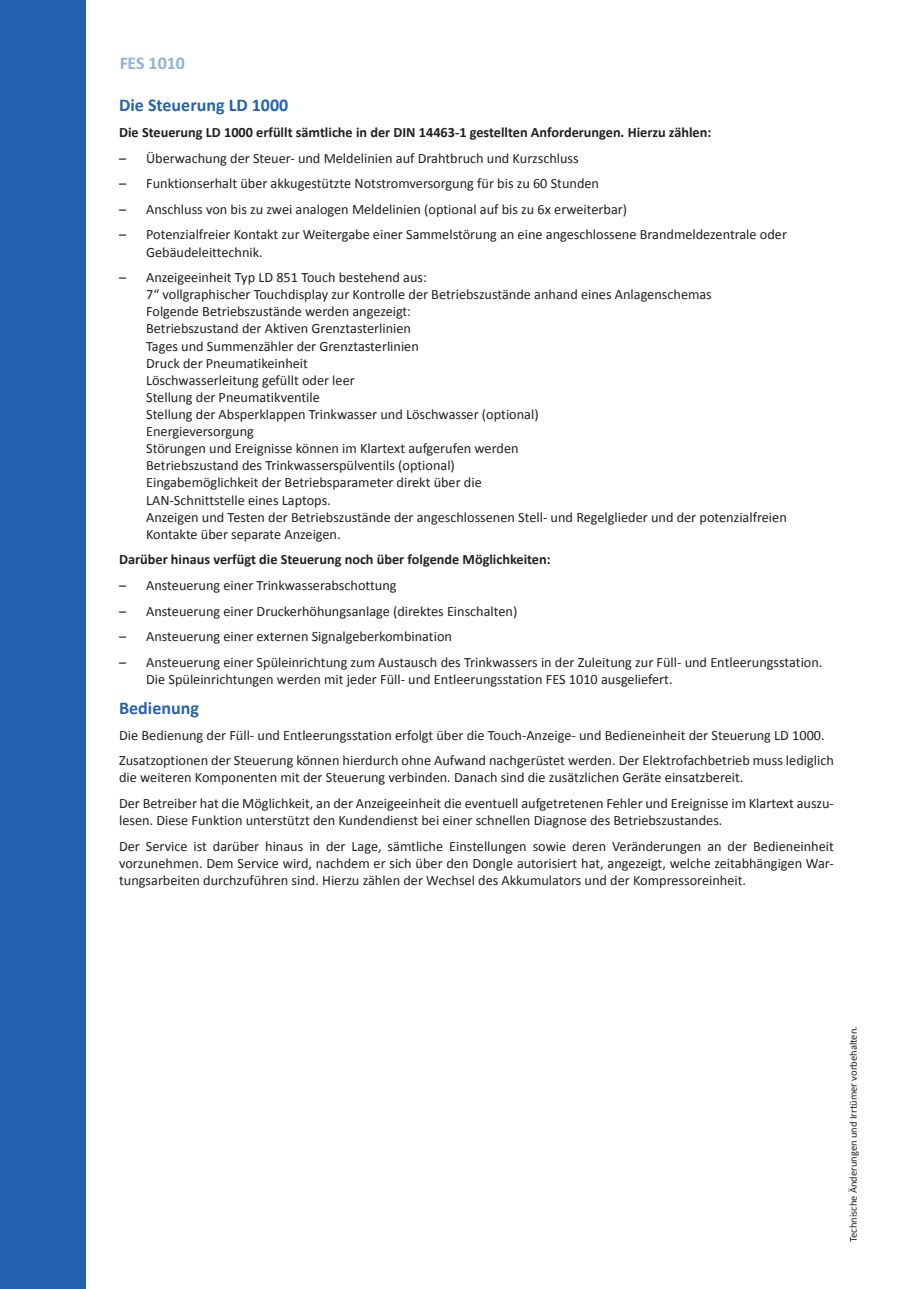
<style>
.page{position:relative;width:919px;height:1289px;background:#fff}
.page>*{position:absolute;margin:0;border:0;box-sizing:border-box;transform-origin:0 0}
.t1{font:700 18px "Calibri";color:#2362af}
.t2{font:14.25px/17.1px "Calibri";color:#231f20}
.t3{font:700 14.25px "Calibri";color:#231f20}
.t4{font:10.5px "Calibri";color:#231f20}
</style>
<div class="page">
<div style="left:0;top:0;width:85px;height:1288px;background:#2362af"></div>
<p class="t1" style="left:119px;top:51px;width:67px">FES 1010</p>
<p class="t1" style="left:119px;top:94px;width:171px">Die Steuerung LD 1000</p>
<p class="t3" style="left:119px;top:123px;width:593px">Die Steuerung LD 1000 erfüllt sämtliche in der DIN 14463-1 gestellten Anforderungen. Hierzu zählen:</p>
<p class="t2" style="left:119px;top:149px;width:461px">– Überwachung der Steuer- und Meldelinien auf Drahtbruch und Kurzschluss</p>
<p class="t2" style="left:119px;top:175px;width:481px">– Funktionserhalt über akkugestützte Notstromversorgung für bis zu 60 Stunden</p>
<p class="t2" style="left:119px;top:200px;width:509px">– Anschluss von bis zu zwei analogen Meldelinien (optional auf bis zu 6x erweiterbar)</p>
<p class="t2" style="left:146px;top:226px;width:642px;text-indent:-27px">– Potenzialfreier Kontakt zur Weitergabe einer Sammelstörung an eine angeschlossene Brandmeldezentrale oder<br>Gebäudeleittechnik.</p>
<p class="t2" style="left:119px;top:269px;width:309px">– Anzeigeeinheit Typ LD 851 Touch bestehend aus:</p>
<p class="t2" style="left:146px;top:286px;width:567px">7“ vollgraphischer Touchdisplay zur Kontrolle der Betriebszustände anhand eines Anlagenschemas</p>
<p class="t2" style="left:146px;top:303px;width:266px">Folgende Betriebszustände werden angezeigt:</p>
<p class="t2" style="left:146px;top:320px;width:266px">Betriebszustand der Aktiven Grenztasterlinien</p>
<p class="t2" style="left:146px;top:337px;width:274px">Tages und Summenzähler der Grenztasterlinien</p>
<p class="t2" style="left:146px;top:354px;width:163px">Druck der Pneumatikeinheit</p>
<p class="t2" style="left:146px;top:371px;width:210px">Löschwasserleitung gefüllt oder leer</p>
<p class="t2" style="left:146px;top:388px;width:175px">Stellung der Pneumatikventile</p>
<p class="t2" style="left:146px;top:406px;width:394px">Stellung der Absperklappen Trinkwasser und Löschwasser (optional)</p>
<p class="t2" style="left:146px;top:423px;width:109px">Energieversorgung</p>
<p class="t2" style="left:146px;top:440px;width:374px">Störungen und Ereignisse können im Klartext aufgerufen werden</p>
<p class="t2" style="left:146px;top:457px;width:310px">Betriebszustand des Trinkwasserspülventils (optional)</p>
<p class="t2" style="left:146px;top:474px;width:337px">Eingabemöglichkeit der Betriebsparameter direkt über die</p>
<p class="t2" style="left:146px;top:491px;width:186px">LAN-Schnittstelle eines Laptops.</p>
<p class="t2" style="left:146px;top:508px;width:642px">Anzeigen und Testen der Betriebszustände der angeschlossenen Stell- und Regelglieder und der potenzialfreien<br>Kontakte über separate Anzeigen.</p>
<p class="t3" style="left:119px;top:550px;width:433px">Darüber hinaus verfügt die Steuerung noch über folgende Möglichkeiten:</p>
<p class="t2" style="left:119px;top:576px;width:279px">– Ansteuerung einer Trinkwasserabschottung</p>
<p class="t2" style="left:119px;top:602px;width:400px">– Ansteuerung einer Druckerhöhungsanlage (direktes Einschalten)</p>
<p class="t2" style="left:119px;top:628px;width:334px">– Ansteuerung einer externen Signalgeberkombination</p>
<p class="t2" style="left:146px;top:653px;width:677px;text-indent:-27px">– Ansteuerung einer Spüleinrichtung zum Austausch des Trinkwassers in der Zuleitung zur Füll- und Entleerungsstation.<br>Die Spüleinrichtungen werden mit jeder Füll- und Entleerungsstation FES 1010 ausgeliefert.</p>
<p class="t1" style="left:119px;top:696px;width:81px">Bedienung</p>
<p class="t2" style="left:119px;top:726px;width:707px">Die Bedienung der Füll- und Entleerungsstation erfolgt über die Touch-Anzeige- und Bedieneinheit der Steuerung LD 1000.</p>
<p class="t2" style="left:119px;top:752px;width:716px">Zusatzoptionen der Steuerung können hierdurch ohne Aufwand nachgerüstet werden. Der Elektrofachbetrieb muss lediglich die weiteren Komponenten mit der Steuerung verbinden. Danach sind die zusätzlichen Geräte einsatzbereit.</p>
<p class="t2" style="left:119px;top:794px;width:716px">Der Betreiber hat die Möglichkeit, an der Anzeigeeinheit die eventuell aufgetretenen Fehler und Ereignisse im Klartext auszu&shy;lesen. Diese Funktion unterstützt den Kundendienst bei einer schnellen Diagnose des Betriebszustandes.</p>
<p class="t2" style="left:119px;top:837px;width:716px;text-align:justify">Der Service ist darüber hinaus in der Lage, sämtliche Einstellungen sowie deren Veränderungen an der Bedieneinheit vorzunehmen. Dem Service wird, nachdem er sich über den Dongle autorisiert hat, angezeigt, welche zeitabhängigen War&shy;tungsarbeiten durchzuführen sind. Hierzu zählen der Wechsel des Akkumulators und der Kompressoreinheit.</p>
<p class="t4" style="left:846px;top:1242px;width:217px;rotate:-90deg">Technische Änderungen und Irrtümer vorbehalten.</p>
</div>
